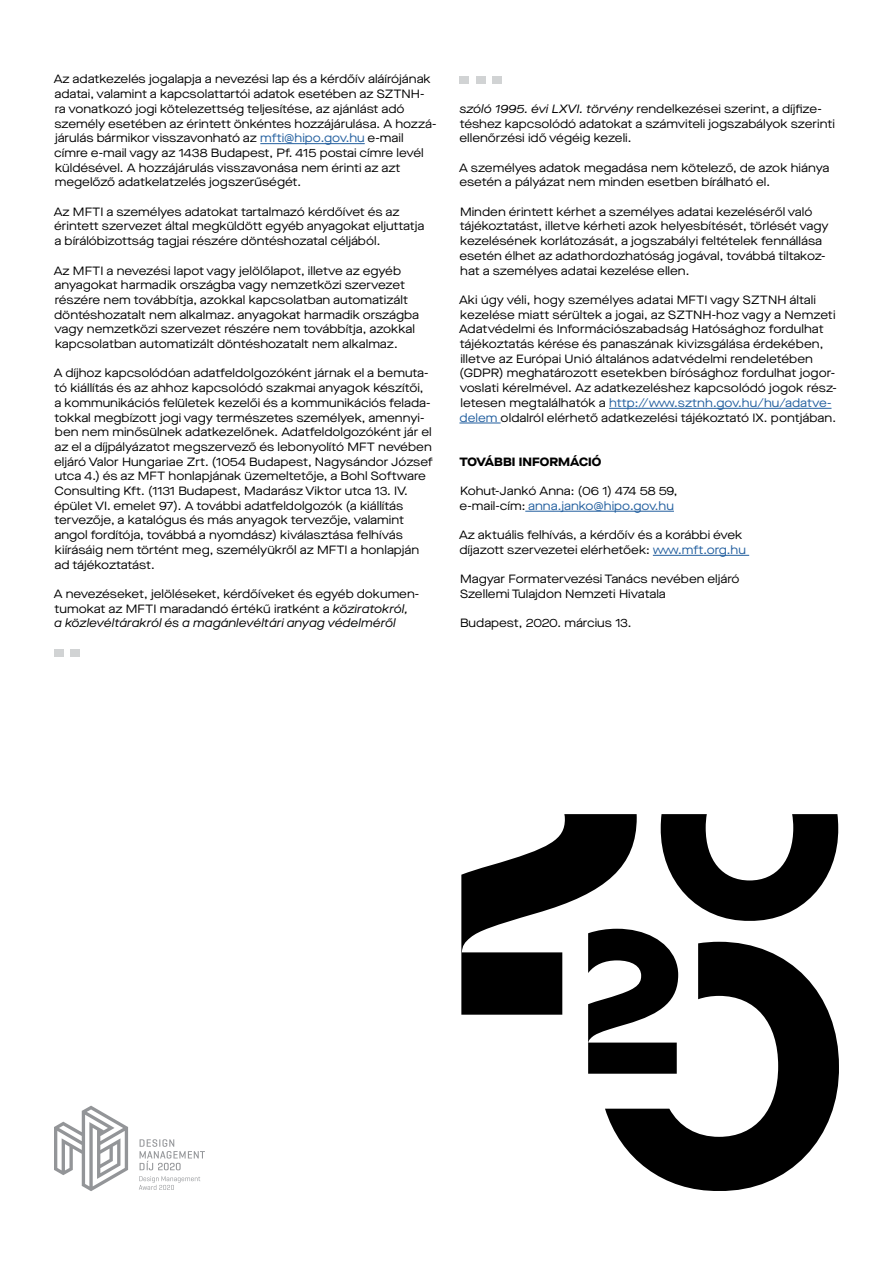
<style>
.page{position:relative;width:893px;height:1263px;background:#fff}
.page>*{position:absolute;margin:0;border:0;box-sizing:border-box;transform-origin:0 0}
.t1{font:12px/14.7px "Maison Neue Extended";color:#000}
.t2{font:italic expanded 12px "Maison Neue";color:#000}
.t3{font:800 12px "Maison Neue Extended";letter-spacing:.005em;color:#000}
.s1{color:#215e9e}
.s2{font-family:"Maison Neue";font-style:italic;font-stretch:expanded}
</style>
<div class="page">
<hr style="left:260px;top:143px;width:105px;height:1px;background:#215e9e">
<hr style="left:609px;top:408px;width:222px;height:1px;background:#215e9e">
<hr style="left:459px;top:423px;width:42px;height:1px;background:#215e9e">
<hr style="left:525px;top:511px;width:149px;height:1px;background:#215e9e">
<hr style="left:653px;top:555px;width:96px;height:1px;background:#215e9e">
<svg style="left:605px;top:1074px;width:234px;height:117px;fill:#000"></svg>
<svg style="left:461px;top:814px;width:378px;height:260px"></svg>
<div style="left:54px;top:649px;width:9px;height:7px;background:#d1d3d4"></div>
<div style="left:71px;top:649px;width:9px;height:7px;background:#d1d3d4"></div>
<div style="left:459px;top:76px;width:9px;height:7px;background:#d1d3d4"></div>
<div style="left:476px;top:76px;width:9px;height:7px;background:#d1d3d4"></div>
<div style="left:493px;top:76px;width:9px;height:7px;background:#d1d3d4"></div>
<svg style="left:140px;top:1139px;width:65px;height:31px"></svg>
<svg style="left:139px;top:1176px;width:61px;height:14px"></svg>
<svg style="left:54px;top:1106px;width:74px;height:85px"></svg>
<p class="t1" style="left:54px;top:72px;width:384px">Az adatkezelés jogalapja a nevezési lap és a kérdőív aláírójának adatai, valamint a kapcsolattartói adatok esetében az SZTNH&shy;ra vonatkozó jogi kötelezettség teljesítése, az ajánlást adó személy esetében az érintett önkéntes hozzájárulása. A hozzá&shy;járulás bármikor visszavonható az <span class="s1">mfti@hipo.gov.hu</span> e-mail címre e-mail vagy az 1438 Budapest, Pf. 415 postai címre levél küldésével. A hozzájárulás visszavonása nem érinti az azt megelőző adatkelatzelés jogszerűségét.</p>
<p class="t1" style="left:54px;top:204px;width:372px">Az MFTI a személyes adatokat tartalmazó kérdőívet és az érintett szervezet által megküldött egyéb anyagokat eljuttatja a bírálóbizottság tagjai részére döntéshozatal céljából.</p>
<p class="t1" style="left:54px;top:263px;width:367px">Az MFTI a nevezési lapot vagy jelölőlapot, illetve az egyéb anyagokat harmadik országba vagy nemzetközi szervezet részére nem továbbítja, azokkal kapcsolatban automatizált döntéshozatalt nem alkalmaz. anyagokat harmadik országba vagy nemzetközi szervezet részére nem továbbítja, azokkal kapcsolatban automatizált döntéshozatalt nem alkalmaz.</p>
<p class="t1" style="left:54px;top:366px;width:381px">A díjhoz kapcsolódóan adatfeldolgozóként járnak el a bemuta&shy;tó kiállítás és az ahhoz kapcsolódó szakmai anyagok készítői,<br>a kommunikációs felületek kezelői és a kommunikációs felada&shy;tokkal megbízott jogi vagy természetes személyek, amennyi&shy;ben nem minősülnek adatkezelőnek. Adatfeldolgozóként jár el az el a díjpályázatot megszervező és lebonyolító MFT nevében eljáró Valor Hungariae Zrt. (1054 Budapest, Nagysándor József utca 4.) és az MFT honlapjának üzemeltetője, a Bohl Software Consulting Kft. (1131 Budapest, Madarász Viktor utca 13. IV. épület VI. emelet 97). A további adatfeldolgozók (a kiállítás tervezője, a katalógus és más anyagok tervezője, valamint angol fordítója, továbbá a nyomdász) kiválasztása felhívás kiírásáig nem történt meg, személyükről az MFTI a honlapján ad tájékoztatást.</p>
<p class="t1" style="left:54px;top:586px;width:367px">A nevezéseket, jelöléseket, kérdőíveket és egyéb dokumen&shy;tumokat az MFTI maradandó értékű iratként a <span class="s2">köziratokról,</span></p>
<p class="t2" style="left:54px;top:615px;width:343px">a közlevéltárakról és a magánlevéltári anyag védelméről</p>
<p class="t1" style="left:459px;top:101px;width:377px"><span class="s2">szóló 1995. évi LXVI. törvény</span> rendelkezései szerint, a díjfize&shy;téshez kapcsolódó adatokat a számviteli jogszabályok szerinti ellenőrzési idő végéig kezeli.</p>
<p class="t1" style="left:459px;top:160px;width:372px">A személyes adatok megadása nem kötelező, de azok hiánya esetén a pályázat nem minden esetben bírálható el.</p>
<p class="t1" style="left:459px;top:204px;width:371px">Minden érintett kérhet a személyes adatai kezeléséről való tájékoztatást, illetve kérheti azok helyesbítését, törlését vagy kezelésének korlátozását, a jogszabályi feltételek fennállása esetén élhet az adathordozhatóság jogával, továbbá tiltakoz&shy;hat a személyes adatai kezelése ellen.</p>
<p class="t1" style="left:459px;top:292px;width:379px">Aki úgy véli, hogy személyes adatai MFTI vagy SZTNH általi kezelése miatt sérültek a jogai, az SZTNH-hoz vagy a Nemzeti Adatvédelmi és Információszabadság Hatósághoz fordulhat tájékoztatás kérése és panaszának kivizsgálása érdekében, illetve az Európai Unió általános adatvédelmi rendeletében (GDPR) meghatározott esetekben bírósághoz fordulhat jogor&shy;voslati kérelmével. Az adatkezeléshez kapcsolódó jogok rész&shy;letesen megtalálhatók a <span class="s1">http://www.sztnh.gov.hu/hu/adatve&shy;delem</span> oldalról elérhető adatkezelési tájékoztató IX. pontjában.</p>
<p class="t3" style="left:459px;top:453px;width:143px">TOVÁBBI INFORMÁCIÓ</p>
<p class="t1" style="left:459px;top:483px;width:220px">Kohut-Jankó Anna: (06 1) 474 58 59, e-mail-cím: <span class="s1">anna.janko@hipo.gov.hu</span></p>
<p class="t1" style="left:459px;top:527px;width:288px">Az aktuális felhívás, a kérdőív és a korábbi évek díjazott szervezetei elérhetőek: <span class="s1">www.mft.org.hu</span></p>
<p class="t1" style="left:460px;top:572px;width:281px">Magyar Formatervezési Tanács nevében eljáró<br>Szellemi Tulajdon Nemzeti Hivatala</p>
<p class="t1" style="left:460px;top:616px;width:173px">Budapest, 2020. március 13.</p>
</div>
